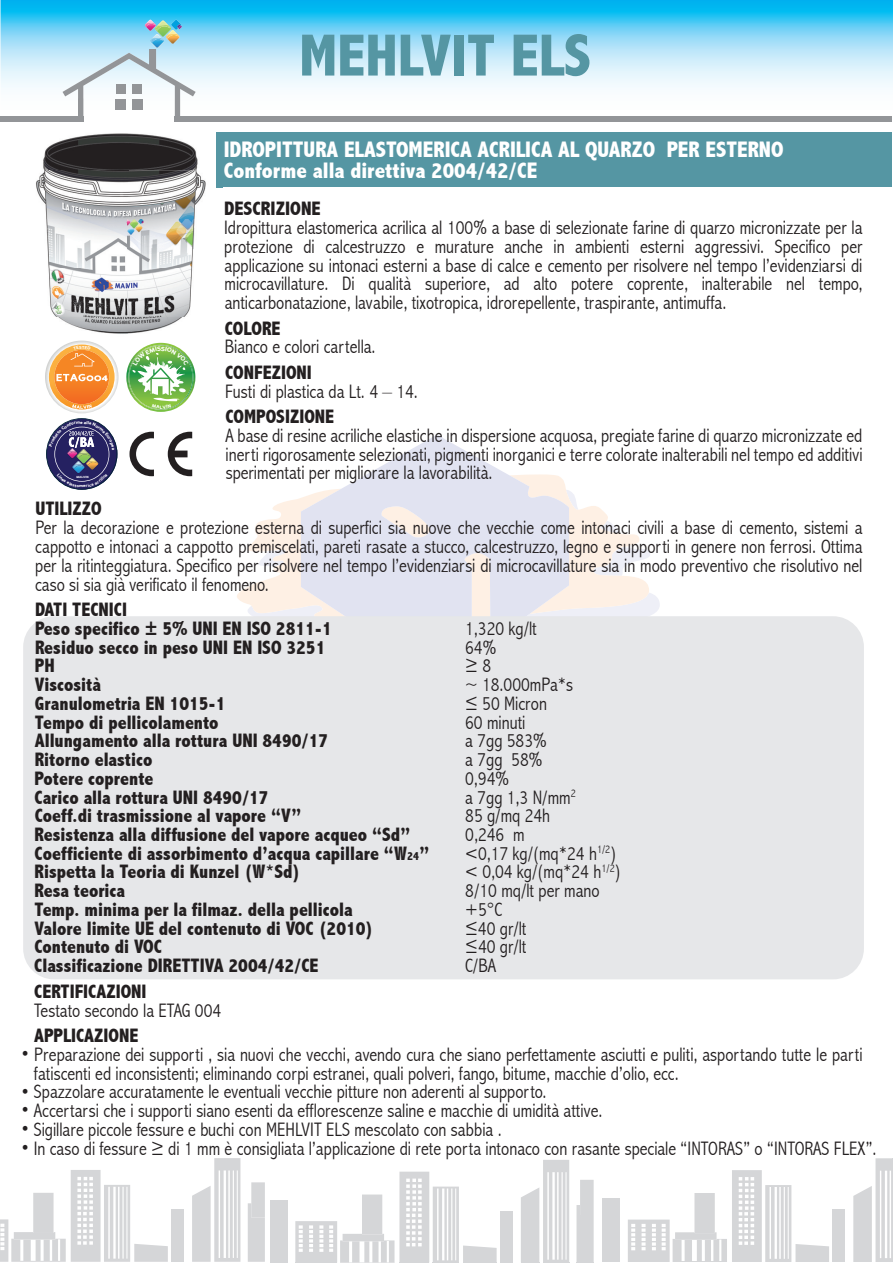
<style>
.page{position:relative;width:893px;height:1263px;background:#fff}
.page>*{position:absolute;margin:0;border:0;box-sizing:border-box;transform-origin:0 0}
.t1{font:800 condensed 60px "Abadi";color:#5596a3}
.t2{font:800 condensed 22.5px/21px "Abadi";color:#fff}
.t3{font:300 condensed 19.5px/18.8px "Abadi";color:#231f20;text-align:justify}
.t4{font:800 condensed 19.5px/18.8px "Abadi";color:#231f20}
.t5{font:900 3px "Perspective Sans";color:#fff}
.s1{font-size:12px}
</style>
<div class="page">
<svg style="left:1px;top:0;width:892px;height:93px;background:#90dcf7"></svg>
<div style="left:0;top:116px;width:84px;height:6px;background:#939598"></div>
<div style="left:175px;top:116px;width:717px;height:6px;background:#939598"></div>
<div style="left:832px;top:1209px;width:13px;height:53px;background:#d5d6d8"></div>
<svg style="left:853px;top:1158px;width:40px;height:104px"></svg>
<div style="left:603px;top:1198px;width:17px;height:64px;background:#d5d6d8"></div>
<svg style="left:628px;top:1170px;width:201px;height:92px"></svg>
<svg style="left:576px;top:1180px;width:18px;height:83px"></svg>
<svg style="left:521px;top:1160px;width:48px;height:103px"></svg>
<svg style="left:295px;top:1172px;width:218px;height:91px"></svg>
<svg style="left:248px;top:1182px;width:40px;height:81px"></svg>
<div style="left:171px;top:1209px;width:13px;height:53px;background:#d5d6d8"></div>
<svg style="left:192px;top:1158px;width:48px;height:104px"></svg>
<svg style="left:0;top:1170px;width:168px;height:92px"></svg>
<svg style="left:237px;top:491px;width:412px;height:125px;fill:#fef0e5"></svg>
<svg style="left:301px;top:435px;width:268px;height:181px;fill:#e1e3f1"></svg>
<div style="left:216px;top:133px;width:676px;height:54px;background:#5596a3"></div>
<div style="left:23px;top:616px;width:841px;height:363px;background:#e6e7e9;border-radius:31px"></div>
<img style="left:36px;top:116px;width:186px;height:250px">
<img style="left:36px;top:116px;width:48px;height:6px">
<svg style="left:63px;top:20px;width:133px;height:96px"></svg>
<img style="left:175px;top:116px;width:47px;height:6px">
<img style="left:216px;top:133px;width:6px;height:54px">
<svg style="left:129px;top:432px;width:25px;height:44px"></svg>
<svg style="left:168px;top:432px;width:24px;height:44px"></svg>
<svg style="left:46px;top:418px;width:71px;height:72px"></svg>
<svg style="left:49px;top:341px;width:66px;height:68px"></svg>
<svg style="left:126px;top:343px;width:69px;height:69px"></svg>
<p class="t5" style="left:76px;top:475px;width:14px">MALVIN</p>
<h1 class="t1" style="left:299px;top:21px;width:293px">MEHLVIT ELS</h1>
<p class="t2" style="left:224px;top:139px;width:561px">IDROPITTURA ELASTOMERICA ACRILICA AL QUARZO PER ESTERNO<br>Conforme alla direttiva 2004/42/CE</p>
<p class="t4" style="left:224px;top:199px;width:98px">DESCRIZIONE</p>
<p class="t3" style="left:224px;top:218px;width:640px">Idropittura elastomerica acrilica al 100% a base di selezionate farine di quarzo micronizzate per la protezione di calcestruzzo e murature anche in ambienti esterni aggressivi. Specifico per applicazione su intonaci esterni a base di calce e cemento per risolvere nel tempo l’evidenziarsi di microcavillature. Di qualità superiore, ad alto potere coprente, inalterabile nel tempo, anticarbonatazione, lavabile, tixotropica, idrorepellente, traspirante, antimuffa.</p>
<p class="t4" style="left:225px;top:319px;width:57px">COLORE</p>
<p class="t3" style="left:225px;top:338px;width:152px">Bianco e colori cartella.</p>
<p class="t4" style="left:225px;top:363px;width:88px">CONFEZIONI</p>
<p class="t3" style="left:225px;top:382px;width:194px">Fusti di plastica da Lt. 4 – 14.</p>
<p class="t4" style="left:225px;top:407px;width:110px">COMPOSIZIONE</p>
<p class="t3" style="left:225px;top:426px;width:639px">A base di resine acriliche elastiche in dispersione acquosa, pregiate farine di quarzo micronizzate ed inerti rigorosamente selezionati, pigmenti inorganici e terre colorate inalterabili nel tempo ed additivi sperimentati per migliorare la lavorabilità.</p>
<p class="t4" style="left:35px;top:500px;width:68px">UTILIZZO</p>
<p class="t3" style="left:35px;top:518px;width:829px">Per la decorazione e protezione esterna di superfici sia nuove che vecchie come intonaci civili a base di cemento, sistemi a cappotto e intonaci a cappotto premiscelati, pareti rasate a stucco, calcestruzzo, legno e supporti in genere non ferrosi. Ottima per la ritinteggiatura. Specifico per risolvere nel tempo l’evidenziarsi di microcavillature sia in modo preventivo che risolutivo nel caso si sia già verificato il fenomeno.</p>
<p class="t4" style="left:35px;top:600px;width:298px">DATI TECNICI<br>Peso specifico ± 5% UNI EN ISO 2811-1</p>
<p class="t3" style="left:465px;top:619px;width:73px">1,320 kg/lt</p>
<p class="t4" style="left:35px;top:638px;width:292px">Residuo secco in peso UNI EN ISO 3251</p>
<p class="t3" style="left:465px;top:638px;width:33px">64%</p>
<p class="t4" style="left:35px;top:656px;width:21px">PH</p>
<p class="t3" style="left:465px;top:656px;width:27px">≥ 8</p>
<p class="t4" style="left:35px;top:675px;width:68px">Viscosità</p>
<p class="t3" style="left:465px;top:675px;width:110px">~ 18.000mPa*s</p>
<p class="t4" style="left:35px;top:694px;width:192px">Granulometria EN 1015-1</p>
<p class="t3" style="left:465px;top:694px;width:83px">≤ 50 Micron</p>
<p class="t4" style="left:35px;top:713px;width:185px">Tempo di pellicolamento</p>
<p class="t3" style="left:465px;top:713px;width:62px">60 minuti</p>
<p class="t4" style="left:35px;top:731px;width:295px">Allungamento alla rottura UNI 8490/17</p>
<p class="t3" style="left:465px;top:731px;width:83px">a 7gg 583%</p>
<p class="t4" style="left:35px;top:750px;width:119px">Ritorno elastico</p>
<p class="t3" style="left:465px;top:750px;width:79px">a 7gg 58%</p>
<p class="t4" style="left:35px;top:769px;width:120px">Potere coprente</p>
<p class="t3" style="left:465px;top:769px;width:45px">0,94%</p>
<p class="t4" style="left:35px;top:788px;width:236px">Carico alla rottura UNI 8490/17</p>
<p class="t3" style="left:465px;top:788px;width:112px">a 7gg 1,3 N/mm<sup>2</sup></p>
<p class="t4" style="left:35px;top:806px;width:268px">Coeff.di trasmissione al vapore “V”</p>
<p class="t3" style="left:465px;top:806px;width:86px">85 g/mq 24h</p>
<p class="t4" style="left:35px;top:825px;width:377px">Resistenza alla diffusione del vapore acqueo “Sd”</p>
<p class="t3" style="left:465px;top:825px;width:61px">0,246 m</p>
<p class="t4" style="left:35px;top:844px;width:396px">Coefficiente di assorbimento d’acqua capillare “W<span class="s1">24</span>”</p>
<p class="t3" style="left:465px;top:844px;width:153px">&lt;0,17 kg/(mq*24 h<sup>1/2</sup>)</p>
<p class="t4" style="left:35px;top:862px;width:268px">Rispetta la Teoria di Kunzel (W*Sd)</p>
<p class="t3" style="left:465px;top:862px;width:157px">&lt; 0,04 kg/(mq*24 h<sup>1/2</sup>)</p>
<p class="t4" style="left:34px;top:881px;width:92px">Resa teorica</p>
<p class="t3" style="left:465px;top:881px;width:136px">8/10 mq/lt per mano</p>
<p class="t4" style="left:34px;top:900px;width:320px">Temp. minima per la filmaz. della pellicola</p>
<p class="t3" style="left:465px;top:900px;width:38px">+5°C</p>
<p class="t4" style="left:34px;top:919px;width:341px">Valore limite UE del contenuto di VOC (2010)</p>
<p class="t3" style="left:465px;top:919px;width:63px">≤40 gr/lt</p>
<p class="t4" style="left:34px;top:937px;width:129px">Contenuto di VOC</p>
<p class="t3" style="left:465px;top:937px;width:63px">≤40 gr/lt</p>
<p class="t4" style="left:34px;top:956px;width:286px">Classificazione DIRETTIVA 2004/42/CE</p>
<p class="t3" style="left:465px;top:956px;width:32px">C/BA</p>
<p class="t4" style="left:34px;top:982px;width:114px">CERTIFICAZIONI</p>
<p class="t3" style="left:34px;top:1001px;width:189px">Testato secondo la ETAG 004</p>
<p class="t4" style="left:34px;top:1026px;width:106px">APPLICAZIONE</p>
<p class="t3" style="left:34px;top:1045px;width:830px;text-indent:-13px">• Preparazione dei supporti , sia nuovi che vecchi, avendo cura che siano perfettamente asciutti e puliti, asportando tutte le parti fatiscenti ed inconsistenti; eliminando corpi estranei, quali polveri, fango, bitume, macchie d’olio, ecc.</p>
<p class="t3" style="left:21px;top:1082px;width:527px">• Spazzolare accuratamente le eventuali vecchie pitture non aderenti al supporto.</p>
<p class="t3" style="left:21px;top:1101px;width:583px">• Accertarsi che i supporti siano esenti da efflorescenze saline e macchie di umidità attive.</p>
<p class="t3" style="left:21px;top:1120px;width:483px">• Sigillare piccole fessure e buchi con MEHLVIT ELS mescolato con sabbia .</p>
<p class="t3" style="left:21px;top:1139px;width:857px">• In caso di fessure ≥ di 1 mm è consigliata l’applicazione di rete porta intonaco con rasante speciale “INTORAS” o “INTORAS FLEX”.</p>
</div>
